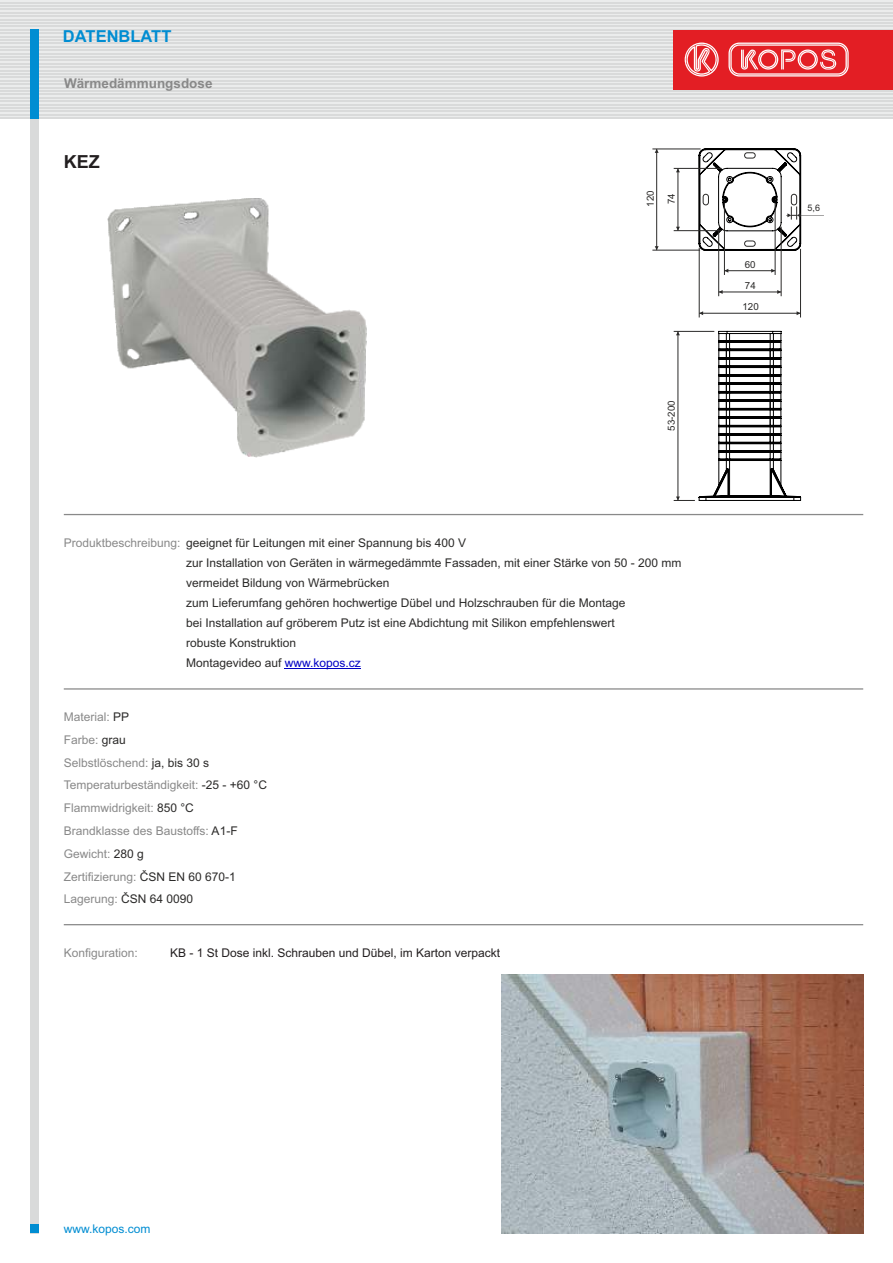
<style>
.page{position:relative;width:893px;height:1263px;background:#fff}
.page>*{position:absolute;margin:0;border:0;box-sizing:border-box;transform-origin:0 0}
.t1{font:700 18px "Arial";color:#231f20}
.t2{font:700 16.5px "Arial";color:#008dd2}
.t3{font:700 13.5px "Arial";color:#898989}
.t4{font:12px/20.1px "Arial";color:#2b2a29}
.t5{font:12px/22.8px "Arial";color:#898989}
.t6{font:12px "Arial";color:#231f20}
.t7{font:12px "Arial";color:#008dd2}
.t8{font:9.75px/21.3px "Arial";color:#2b2a29}
.t9{font:9px "Arial";color:#2b2a29}
.s1{color:#898989}
.s2{color:#0000c4}
.s3{color:#2b2a29}
</style>
<div class="page">
<hr style="left:285px;top:668px;width:76px;height:1px;background:#0000c4">
<hr style="left:64px;top:924px;width:799px;height:1px;background:#898989">
<hr style="left:64px;top:688px;width:799px;height:2px;background:#898989">
<hr style="left:64px;top:514px;width:799px;height:1px;background:#898989">
<img style="left:107px;top:199px;width:260px;height:259px">
<hr style="left:674px;top:230px;width:47px;height:1px;background:#2b2a29">
<hr style="left:674px;top:168px;width:48px;height:1px;background:#2b2a29">
<hr style="left:678px;top:168px;width:1px;height:63px;background:#2b2a29">
<svg style="left:676px;top:168px;width:4px;height:4px"></svg>
<svg style="left:676px;top:227px;width:4px;height:4px"></svg>
<hr style="left:652px;top:250px;width:48px;height:1px;background:#2b2a29">
<hr style="left:652px;top:149px;width:49px;height:1px;background:#2b2a29">
<hr style="left:656px;top:149px;width:1px;height:101px;background:#2b2a29">
<hr style="left:775px;top:203px;width:1px;height:72px;background:#2b2a29">
<hr style="left:724px;top:203px;width:1px;height:72px;background:#2b2a29">
<hr style="left:724px;top:270px;width:51px;height:1px;background:#2b2a29">
<svg style="left:771px;top:269px;width:4px;height:4px"></svg>
<hr style="left:781px;top:227px;width:1px;height:69px;background:#2b2a29">
<hr style="left:718px;top:228px;width:1px;height:68px;background:#2b2a29">
<hr style="left:719px;top:292px;width:62px;height:1px;background:#2b2a29">
<svg style="left:719px;top:290px;width:4px;height:4px"></svg>
<svg style="left:777px;top:290px;width:4px;height:4px"></svg>
<hr style="left:800px;top:249px;width:1px;height:68px;background:#2b2a29">
<hr style="left:699px;top:248px;width:1px;height:69px;background:#2b2a29">
<hr style="left:699px;top:313px;width:101px;height:1px;background:#2b2a29">
<svg style="left:674px;top:330px;width:128px;height:171px"></svg>
<svg style="left:698px;top:148px;width:126px;height:103px"></svg>
<img style="left:501px;top:974px;width:362px;height:259px">
<svg style="left:0;top:0;width:893px;height:117px;background:#e6e6e7"></svg>
<hr style="left:0;top:2px;width:893px;height:1px;background:#d9dada">
<hr style="left:0;top:5px;width:893px;height:2px;background:#d9dada">
<hr style="left:0;top:9px;width:893px;height:1px;background:#d9dada">
<hr style="left:0;top:12px;width:893px;height:2px;background:#d9dada">
<hr style="left:0;top:15px;width:893px;height:2px;background:#d9dada">
<hr style="left:0;top:19px;width:893px;height:1px;background:#d9dada">
<hr style="left:0;top:22px;width:893px;height:2px;background:#d9dada">
<hr style="left:0;top:26px;width:893px;height:1px;background:#d9dada">
<hr style="left:0;top:29px;width:893px;height:2px;background:#d9dada">
<hr style="left:0;top:32px;width:893px;height:2px;background:#d9dada">
<hr style="left:0;top:36px;width:893px;height:1px;background:#d9dada">
<hr style="left:0;top:39px;width:893px;height:2px;background:#d9dada">
<hr style="left:0;top:43px;width:893px;height:1px;background:#d9dada">
<hr style="left:0;top:46px;width:893px;height:2px;background:#d9dada">
<hr style="left:0;top:49px;width:893px;height:2px;background:#d9dada">
<hr style="left:0;top:53px;width:893px;height:1px;background:#d9dada">
<hr style="left:0;top:56px;width:893px;height:2px;background:#d9dada">
<hr style="left:0;top:60px;width:893px;height:1px;background:#d9dada">
<hr style="left:0;top:63px;width:893px;height:2px;background:#d9dada">
<hr style="left:0;top:66px;width:893px;height:2px;background:#d9dada">
<hr style="left:0;top:70px;width:893px;height:1px;background:#d9dada">
<hr style="left:0;top:73px;width:893px;height:2px;background:#d9dada">
<hr style="left:0;top:77px;width:893px;height:1px;background:#d9dada">
<hr style="left:0;top:80px;width:893px;height:2px;background:#d9dada">
<hr style="left:0;top:83px;width:893px;height:2px;background:#d9dada">
<hr style="left:0;top:87px;width:893px;height:1px;background:#d9dada">
<hr style="left:0;top:90px;width:893px;height:2px;background:#d9dada">
<hr style="left:0;top:94px;width:893px;height:1px;background:#d9dada">
<hr style="left:0;top:97px;width:893px;height:2px;background:#d9dada">
<hr style="left:0;top:100px;width:893px;height:2px;background:#d9dada">
<hr style="left:0;top:104px;width:893px;height:1px;background:#d9dada">
<hr style="left:0;top:107px;width:893px;height:2px;background:#d9dada">
<hr style="left:0;top:111px;width:893px;height:1px;background:#d9dada">
<hr style="left:0;top:114px;width:893px;height:2px;background:#d9dada">
<hr style="left:0;top:117px;width:893px;height:2px;background:#d9dada">
<div style="left:30px;top:30px;width:8px;height:89px;background:#008dd2"></div>
<div style="left:30px;top:119px;width:8px;height:1114px;background:#d9dada"></div>
<div style="left:673px;top:30px;width:220px;height:59px;background:#e31e24"></div>
<svg style="left:728px;top:43px;width:121px;height:34px"></svg>
<svg style="left:684px;top:43px;width:35px;height:34px"></svg>
<div style="left:30px;top:1225px;width:8px;height:8px;background:#008dd2"></div>
<h2 class="t2" style="left:63px;top:30px;width:110px">DATENBLATT</h2>
<p class="t3" style="left:64px;top:78px;width:150px">Wärmedämmungsdose</p>
<h1 class="t1" style="left:64px;top:155px;width:37px">KEZ</h1>
<p class="t8" style="left:640px;top:207px;width:18px;rotate:-90deg">120<br>74</p>
<p class="t8" style="left:662px;top:431px;width:32px;rotate:-90deg">53-200</p>
<p class="t4" style="left:186px;top:533px;width:497px;text-indent:-122px"><span class="s1">Produktbeschreibung:</span> geeignet für Leitungen mit einer Spannung bis 400 V<br>zur Installation von Geräten in wärmegedämmte Fassaden, mit einer Stärke von 50 - 200 mm vermeidet Bildung von Wärmebrücken<br>zum Lieferumfang gehören hochwertige Dübel und Holzschrauben für die Montage<br>bei Installation auf gröberem Putz ist eine Abdichtung mit Silikon empfehlenswert<br>robuste Konstruktion<br>Montagevideo auf <span class="s2">www.kopos.cz</span></p>
<p class="t5" style="left:64px;top:706px;width:205px">Material: <span class="s3">PP<br></span>Farbe: <span class="s3">grau<br></span>Selbstlöschend: <span class="s3">ja, bis 30 s<br></span>Temperaturbeständigkeit: <span class="s3">-25 - +60 °C<br></span>Flammwidrigkeit: <span class="s3">850 °C<br></span>Brandklasse des Baustoffs: <span class="s3">A1-F<br></span>Gewicht: <span class="s3">280 g<br></span>Zertifizierung: <span class="s3">ČSN EN 60 670-1<br></span>Lagerung: <span class="s3">ČSN 64 0090</span></p>
<p class="t5" style="left:64px;top:942px;width:76px">Konfiguration:</p>
<p class="t6" style="left:170px;top:948px;width:332px">KB - 1 St Dose inkl. Schrauben und Dübel, im Karton verpackt</p>
<p class="t8" style="left:742px;top:255px;width:18px">60<br>74<br>120</p>
<p class="t9" style="left:808px;top:205px;width:14px">5,6</p>
<p class="t7" style="left:64px;top:1224px;width:88px">www.kopos.com</p>
</div>
